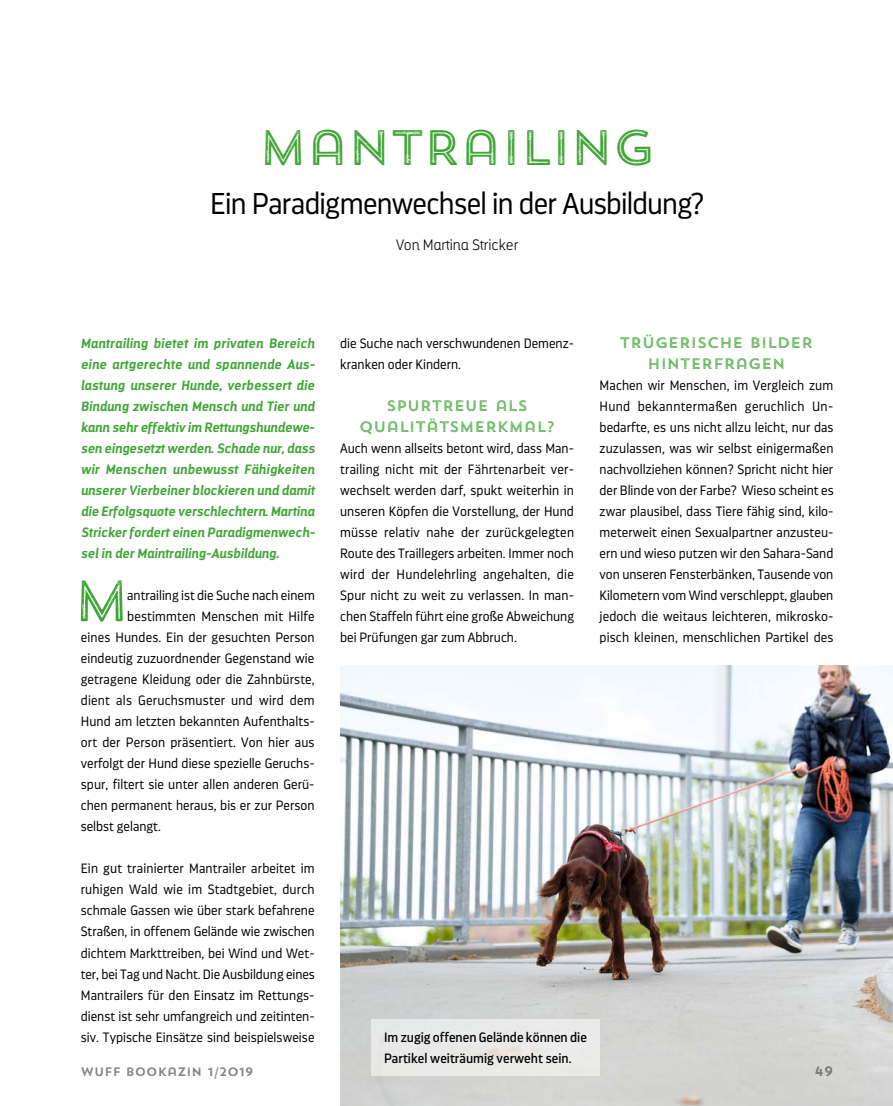
<style>
.page{position:relative;width:893px;height:1106px;background:#fff}
.page>*{position:absolute;margin:0;border:0;box-sizing:border-box;transform-origin:0 0}
.t1{font:57.9px "Trend Rough Sans Five";color:#3fa535}
.t2{font:49.5px "Trend Rough Sans Five";letter-spacing:-.035em;color:#3fa535}
.t3{font:300 30px "Darwin Pro";letter-spacing:-.025em;color:#000}
.t4{font:15px/21px "Trend Rough Sans Five";color:#3fa535;text-align:center}
.t5{font:200 15px "Darwin Alt";color:#000}
.t6{font:300 13.5px/21px "Darwin Pro";letter-spacing:.005em;color:#000;text-align:justify}
.t7{font:italic 700 13.5px/21px "Darwin Alt";color:#3fa535;text-align:justify}
.t8{font:13.5px/21px "Darwin Pro";color:#000}
.t9{font:13.5px "Trend Rough Sans Five";color:#575756}
.t10{font:12px "Trend Rough Sans Five";color:#575756}
</style>
<div class="page">
<img style="left:340px;top:665px;width:553px;height:441px">
<div style="left:371px;top:1019px;width:229px;height:57px;background:#e9eae9"></div>
<h2 class="t2" style="left:258px;top:116px;width:399px">MANTRAILING</h2>
<h3 class="t3" style="left:210px;top:184px;width:495px">Ein Paradigmenwechsel in der Ausbildung?</h3>
<p class="t5" style="left:396px;top:236px;width:124px">Von Martina Stricker</p>
<p class="t7" style="left:81px;top:333px;width:235px">Mantrailing bietet im privaten Bereich eine artgerechte und spannende Aus&shy;lastung unserer Hunde, verbessert die Bindung zwischen Mensch und Tier und kann sehr effektiv im Rettungshundewe&shy;sen eingesetzt werden. Schade nur, dass wir Menschen unbewusst Fähigkeiten unserer Vierbeiner blockieren und damit die Erfolgsquote verschlechtern. Martina Stricker fordert einen Paradigmenwech&shy;sel in der Maintrailing-Ausbildung.</p>
<h1 class="t1" style="left:73px;top:564px;width:59px">M</h1>
<p class="t6" style="left:127px;top:585px;width:189px">antrailing ist die Suche nach einem</p>
<p class="t6" style="left:127px;top:606px;width:189px">bestimmten Menschen mit Hilfe</p>
<p class="t6" style="left:81px;top:627px;width:235px">eines Hundes. Ein der gesuchten Person</p>
<p class="t6" style="left:81px;top:648px;width:235px">eindeutig zuzuordnender Gegenstand wie</p>
<p class="t6" style="left:81px;top:669px;width:235px">getragene Kleidung oder die Zahnbürste,</p>
<p class="t6" style="left:81px;top:690px;width:235px">dient als Geruchsmuster und wird dem</p>
<p class="t6" style="left:81px;top:711px;width:235px">Hund am letzten bekannten Aufenthalts-</p>
<p class="t6" style="left:81px;top:732px;width:235px">ort der Person präsentiert. Von hier aus</p>
<p class="t6" style="left:81px;top:753px;width:235px">verfolgt der Hund diese spezielle Geruchs-</p>
<p class="t6" style="left:81px;top:774px;width:235px">spur, filtert sie unter allen anderen Gerü-</p>
<p class="t6" style="left:81px;top:795px;width:235px">chen permanent heraus, bis er zur Person</p>
<p class="t6" style="left:81px;top:816px;width:82px">selbst gelangt.</p>
<p class="t6" style="left:81px;top:858px;width:236px">Ein gut trainierter Mantrailer arbeitet im ruhigen Wald wie im Stadtgebiet, durch schmale Gassen wie über stark befahrene Straßen, in offenem Gelände wie zwischen dichtem Markttreiben, bei Wind und Wet&shy;ter, bei Tag und Nacht. Die Ausbildung eines Mantrailers für den Einsatz im Rettungs&shy;dienst ist sehr umfangreich und zeitinten&shy;siv. Typische Einsätze sind beispielsweise</p>
<p class="t10" style="left:81px;top:1064px;width:174px">WUFF BOOKAZIN 1/2019</p>
<p class="t6" style="left:340px;top:333px;width:235px">die Suche nach verschwundenen Demenz&shy;kranken oder Kindern.</p>
<p class="t4" style="left:359px;top:395px;width:197px">SPURTREUE ALS<br>QUALITÄTSMERKMAL?</p>
<p class="t6" style="left:340px;top:438px;width:236px">Auch wenn allseits betont wird, dass Man&shy;trailing nicht mit der Fährtenarbeit ver&shy;wechselt werden darf, spukt weiterhin in unseren Köpfen die Vorstellung, der Hund müsse relativ nahe der zurückgelegten Route des Traillegers arbeiten. Immer noch wird der Hundelehrling angehalten, die Spur nicht zu weit zu verlassen. In man&shy;chen Staffeln führt eine große Abweichung bei Prüfungen gar zum Abbruch.</p>
<p class="t4" style="left:620px;top:332px;width:195px">TRÜGERISCHE BILDER<br>HINTERFRAGEN</p>
<p class="t6" style="left:600px;top:375px;width:236px">Machen wir Menschen, im Vergleich zum Hund bekanntermaßen geruchlich Un&shy;bedarfte, es uns nicht allzu leicht, nur das zuzulassen, was wir selbst einigermaßen nachvollziehen können? Spricht nicht hier der Blinde von der Farbe? Wieso scheint es zwar plausibel, dass Tiere fähig sind, kilo&shy;meterweit einen Sexualpartner anzusteu&shy;ern und wieso putzen wir den Sahara-Sand von unseren Fensterbänken, Tausende von Kilometern vom Wind verschleppt, glauben jedoch die weitaus leichteren, mikrosko&shy;pisch kleinen, menschlichen Partikel des</p>
<p class="t8" style="left:384px;top:1026px;width:204px">Im zugig offenen Gelände können die<br>Partikel weiträumig verweht sein.</p>
<p class="t9" style="left:814px;top:1062px;width:20px">49</p>
</div>
